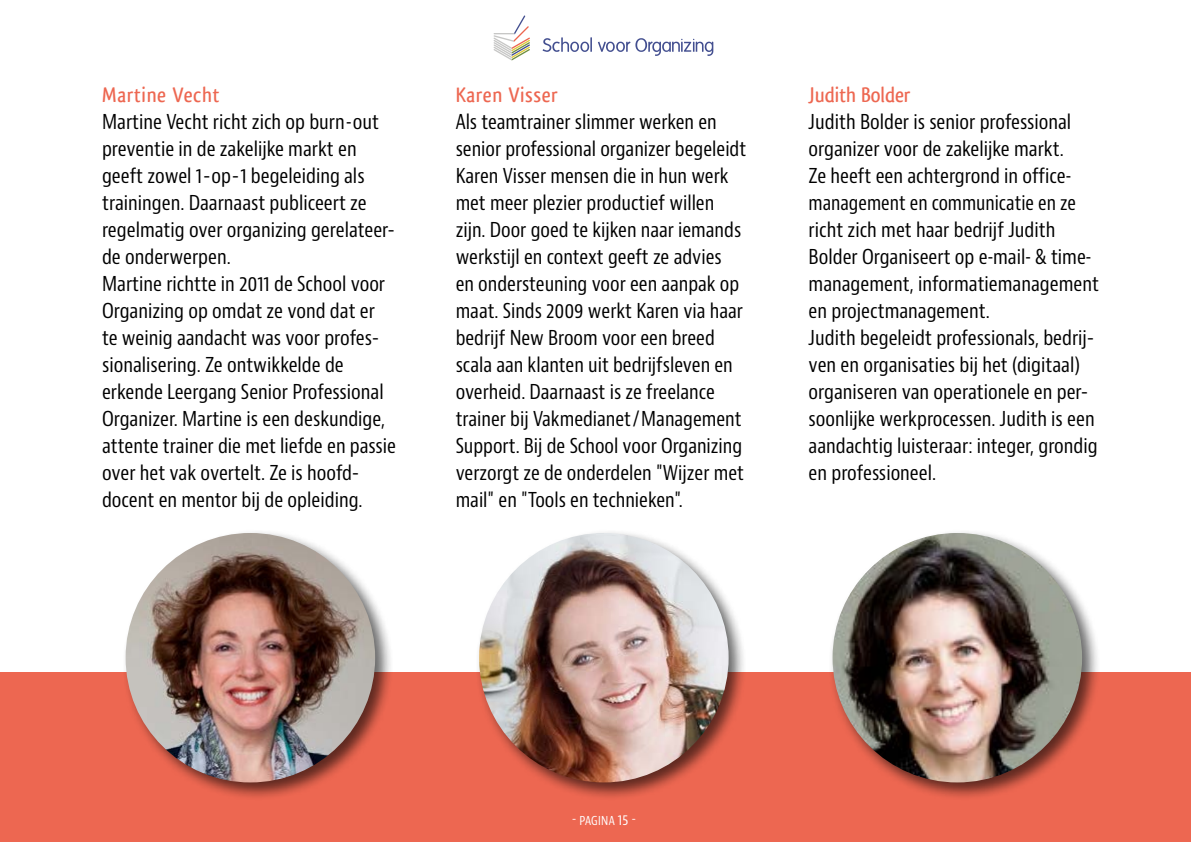
<style>
.page{position:relative;width:1191px;height:842px;background:#fff}
.page>*{position:absolute;margin:0;border:0;box-sizing:border-box;transform-origin:0 0}
.koppen{font:500 22px "Qlassik";letter-spacing:.03em;color:#ed6751}
.koppen-2{font:500 22px "Qlassik";color:#ed6751}
.t1{font:condensed 20px/27px "Bernino Sans";color:#000}
.t2{font:condensed 20px "Bernino Sans";color:#000;scale:.96 1}
.t3{font:condensed 12px "Bernino Sans";letter-spacing:.025em;color:#fff}
.s1{font-size:14px}
</style>
<div class="page">
<div style="left:0;top:672px;width:1191px;height:170px;background:#ed6751"></div>
<svg style="left:493px;top:15px;width:37px;height:46px"></svg>
<svg style="left:542px;top:37px;width:50px;height:15px"></svg>
<svg style="left:598px;top:38px;width:115px;height:18px"></svg>
<div style="left:121px;top:528px;width:272px;height:272px;background:#000;opacity:.6"></div>
<img style="left:126px;top:533px;width:249px;height:249px;border-radius:125px">
<div style="left:474px;top:528px;width:272px;height:272px;background:#000;opacity:.6"></div>
<img style="left:479px;top:533px;width:249px;height:249px;border-radius:125px">
<div style="left:828px;top:528px;width:272px;height:272px;background:#000;opacity:.6"></div>
<img style="left:832px;top:533px;width:250px;height:249px;border-radius:125px">
<p class="koppen" style="left:102px;top:81px;width:119px">Martine Vecht</p>
<p class="t1" style="left:102px;top:108px;width:278px">Martine Vecht richt zich op burn-out</p>
<p class="t1" style="left:102px;top:135px;width:294px">preventie in de zakelijke markt en geeft zowel 1-op-1 begeleiding als trainingen. Daarnaast publiceert ze regelmatig over organizing gerelateer&shy;de onderwerpen.</p>
<p class="t1" style="left:102px;top:270px;width:284px">Martine richtte in 2011 de School voor<br>Organizing op omdat ze vond dat er</p>
<p class="t1" style="left:102px;top:324px;width:278px">te weinig aandacht was voor profes-</p>
<p class="t1" style="left:102px;top:351px;width:243px">sionalisering. Ze ontwikkelde de</p>
<p class="t1" style="left:102px;top:378px;width:283px">erkende Leergang Senior Professional</p>
<p class="t1" style="left:102px;top:405px;width:295px">Organizer. Martine is een deskundige, attente trainer die met liefde en passie over het vak overtelt. Ze is hoofd-</p>
<p class="t1" style="left:102px;top:486px;width:262px">docent en mentor bij de opleiding.</p>
<p class="koppen" style="left:456px;top:82px;width:104px">Karen Visser</p>
<p class="t1" style="left:456px;top:109px;width:292px">Als teamtrainer slimmer werken en senior professional organizer begeleidt Karen Visser mensen die in hun werk met meer plezier productief willen zijn. Door goed te kijken naar iemands werkstijl en context geeft ze advies<br>en ondersteuning voor een aanpak op maat. Sinds 2009 werkt Karen via haar bedrijf New Broom voor een breed scala aan klanten uit bedrijfsleven en overheid. Daarnaast is ze freelance trainer bij Vakmedianet/Management Support. Bij de School voor Organizing verzorgt ze de onderdelen "Wijzer met mail" en "Tools en technieken".</p>
<p class="koppen-2" style="left:808px;top:82px;width:103px">Judith Bolder</p>
<p class="t1" style="left:808px;top:109px;width:264px">Judith Bolder is senior professional organizer voor de zakelijke markt.</p>
<p class="t1" style="left:808px;top:163px;width:264px">Ze heeft een achtergrond in office-</p>
<p class="t2" style="left:808px;top:190px;width:280px">management en communicatie en ze</p>
<p class="t1" style="left:808px;top:217px;width:284px">richt zich met haar bedrijf Judith<br>Bolder Organiseert op e-mail- &amp; time-</p>
<p class="t1" style="left:808px;top:271px;width:292px">management, informatiemanagement</p>
<p class="t1" style="left:808px;top:298px;width:183px">en projectmanagement.</p>
<p class="t1" style="left:808px;top:325px;width:287px">Judith begeleidt professionals, bedrij&shy;ven en organisaties bij het (digitaal) organiseren van operationele en per-</p>
<p class="t1" style="left:808px;top:406px;width:290px">soonlijke werkprocessen. Judith is een aandachtig luisteraar: integer, grondig en professioneel.</p>
<p class="t3" style="left:572px;top:813px;width:65px">- PAGINA <span class="s1">15</span> -</p>
</div>
